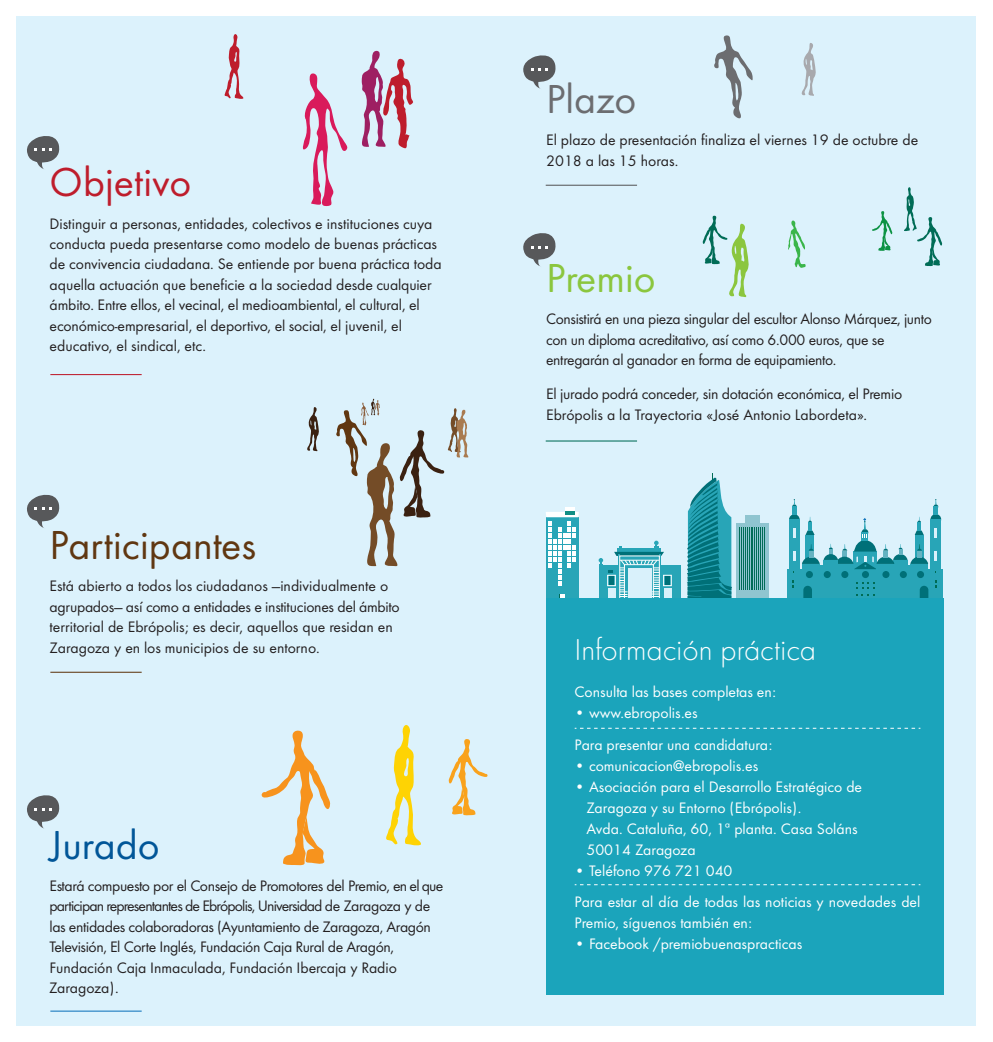
<style>
.page{position:relative;width:993px;height:1042px;background:#fff}
.page>*{position:absolute;margin:0;border:0;box-sizing:border-box;transform-origin:0 0}
.t1{font:42px "Futura Round";color:#603711}
.t2{font:42px "Futura Round";color:#be1d2c}
.t3{font:42px "Futura Round";color:#015698}
.t4{font:42px "Futura Round";color:#8bc63e}
.t5{font:42px "Futura Round";letter-spacing:-.005em;color:#6c6d70}
.t6{font:300 31.5px "Futura Round";color:#fff}
.t7{font:15.75px/20.5px "Futura Round";letter-spacing:-.01em;color:#231f20}
.t8{font:15.75px/21px "Futura Round";color:#fff}
</style>
<div class="page">
<div style="left:16px;top:16px;width:959px;height:1009px;background:#dcf2fc"></div>
<svg style="left:736px;top:523px;width:32px;height:75px;background:#65abac"></svg>
<div style="left:744px;top:515px;width:15px;height:8px;background:#8fc5d0"></div>
<hr style="left:738px;top:527px;width:1px;height:63px;background:#006c56">
<hr style="left:740px;top:527px;width:1px;height:63px;background:#006c56">
<hr style="left:742px;top:527px;width:1px;height:63px;background:#006c56">
<hr style="left:744px;top:527px;width:1px;height:63px;background:#006c56">
<hr style="left:746px;top:527px;width:1px;height:63px;background:#006c56">
<hr style="left:748px;top:527px;width:1px;height:63px;background:#006c56">
<hr style="left:750px;top:527px;width:1px;height:63px;background:#006c56">
<hr style="left:752px;top:527px;width:1px;height:63px;background:#006c56">
<hr style="left:754px;top:527px;width:1px;height:63px;background:#006c56">
<hr style="left:756px;top:527px;width:1px;height:63px;background:#006c56">
<hr style="left:758px;top:527px;width:1px;height:63px;background:#006c56">
<hr style="left:760px;top:527px;width:1px;height:63px;background:#006c56">
<hr style="left:762px;top:527px;width:1px;height:63px;background:#006c56">
<hr style="left:764px;top:527px;width:1px;height:63px;background:#006c56">
<svg style="left:788px;top:514px;width:11px;height:11px"></svg>
<div style="left:787px;top:569px;width:156px;height:30px;background:#28a5b7"></div>
<div style="left:805px;top:571px;width:7px;height:7px;background:#007078;border-radius:50%"></div>
<div style="left:823px;top:571px;width:7px;height:7px;background:#007078;border-radius:50%"></div>
<div style="left:841px;top:571px;width:7px;height:7px;background:#007078;border-radius:50%"></div>
<div style="left:861px;top:571px;width:7px;height:7px;background:#007078;border-radius:50%"></div>
<div style="left:882px;top:571px;width:7px;height:7px;background:#007078;border-radius:50%"></div>
<div style="left:899px;top:571px;width:7px;height:7px;background:#007078;border-radius:50%"></div>
<div style="left:916px;top:571px;width:7px;height:7px;background:#007078;border-radius:50%"></div>
<div style="left:788px;top:519px;width:11px;height:50px;background:#28a5b7"></div>
<div style="left:791px;top:506px;width:5px;height:9px;background:#28a5b7"></div>
<div style="left:930px;top:514px;width:10px;height:10px;background:#007078;border-radius:50%"></div>
<div style="left:930px;top:519px;width:10px;height:50px;background:#28a5b7"></div>
<svg style="left:933px;top:499px;width:4px;height:15px"></svg>
<svg style="left:803px;top:586px;width:8px;height:12px"></svg>
<svg style="left:919px;top:586px;width:9px;height:12px"></svg>
<svg style="left:856px;top:582px;width:18px;height:14px"></svg>
<svg style="left:793px;top:551px;width:2px;height:9px"></svg>
<svg style="left:793px;top:528px;width:2px;height:10px"></svg>
<svg style="left:934px;top:551px;width:2px;height:9px"></svg>
<svg style="left:934px;top:528px;width:2px;height:10px"></svg>
<svg style="left:802px;top:517px;width:125px;height:52px"></svg>
<svg style="left:791px;top:499px;width:5px;height:10px"></svg>
<div style="left:658px;top:565px;width:22px;height:34px;background:#28a5b7"></div>
<svg style="left:669px;top:575px;width:2px;height:11px"></svg>
<div style="left:663px;top:588px;width:8px;height:12px;background:#d9f1fb"></div>
<svg style="left:598px;top:541px;width:71px;height:57px"></svg>
<div style="left:546px;top:517px;width:32px;height:82px;background:#28a5b7"></div>
<div style="left:564px;top:510px;width:10px;height:5px;background:#118e85"></div>
<hr style="left:564px;top:507px;width:10px;height:4px;background:#fff">
<svg style="left:559px;top:594px;width:5px;height:4px"></svg>
<svg style="left:546px;top:512px;width:32px;height:73px"></svg>
<svg style="left:687px;top:473px;width:45px;height:125px"></svg>
<div style="left:546px;top:598px;width:397px;height:397px;background:#1ba4bb"></div>
<svg style="left:386px;top:725px;width:35px;height:120px"></svg>
<svg style="left:448px;top:739px;width:40px;height:76px"></svg>
<svg style="left:261px;top:730px;width:70px;height:135px"></svg>
<svg style="left:307px;top:407px;width:12px;height:45px"></svg>
<svg style="left:336px;top:399px;width:132px;height:167px"></svg>
<svg style="left:224px;top:34px;width:20px;height:65px"></svg>
<svg style="left:302px;top:73px;width:46px;height:133px"></svg>
<svg style="left:361px;top:51px;width:52px;height:98px"></svg>
<svg style="left:574px;top:728px;width:346px;height:1px"></svg>
<svg style="left:574px;top:884px;width:346px;height:1px"></svg>
<svg style="left:27px;top:795px;width:33px;height:34px"></svg>
<svg style="left:27px;top:494px;width:33px;height:34px"></svg>
<svg style="left:27px;top:136px;width:33px;height:33px"></svg>
<svg style="left:523px;top:55px;width:33px;height:34px"></svg>
<svg style="left:523px;top:233px;width:33px;height:34px"></svg>
<svg style="left:788px;top:220px;width:17px;height:48px"></svg>
<svg style="left:702px;top:215px;width:47px;height:83px"></svg>
<svg style="left:872px;top:211px;width:20px;height:40px"></svg>
<svg style="left:904px;top:187px;width:38px;height:79px"></svg>
<svg style="left:714px;top:35px;width:38px;height:84px"></svg>
<svg style="left:801px;top:43px;width:15px;height:53px"></svg>
<hr style="left:50px;top:672px;width:92px;height:1px;background:#603711">
<hr style="left:50px;top:1010px;width:92px;height:1px;background:#1074bc">
<hr style="left:50px;top:374px;width:92px;height:1px;background:#be1d2c">
<hr style="left:545px;top:440px;width:91px;height:1px;background:#006c56">
<hr style="left:545px;top:185px;width:91px;height:1px;background:#57585a">
<h1 class="t2" style="left:50px;top:152px;width:143px">Objetivo</h1>
<p class="t7" style="left:50px;top:212px;width:393px">Distinguir a personas, entidades, colectivos e instituciones cuya conducta pueda presentarse como modelo de buenas prácticas de convivencia ciudadana. Se entiende por buena práctica toda aquella actuación que beneficie a la sociedad desde cualquier ámbito. Entre ellos, el vecinal, el medioambiental, el cultural, el económico-empresarial, el deportivo, el social, el juvenil, el educativo, el sindical, etc.</p>
<h1 class="t1" style="left:50px;top:515px;width:208px">Participantes</h1>
<p class="t7" style="left:50px;top:574px;width:351px">Está abierto a todos los ciudadanos —individualmente o agrupados— así como a entidades e instituciones del ámbito territorial de Ebrópolis; es decir, aquellos que residan en Zaragoza y en los municipios de su entorno.</p>
<h1 class="t3" style="left:49px;top:814px;width:112px">Jurado</h1>
<p class="t7" style="left:49px;top:874px;width:395px">Estará compuesto por el Consejo de Promotores del Premio, en el que participan representantes de Ebrópolis, Universidad de Zaragoza y de las entidades colaboradoras (Ayuntamiento de Zaragoza, Aragón Televisión, El Corte Inglés, Fundación Caja Rural de Aragón, Fundación Caja Inmaculada, Fundación Ibercaja y Radio Zaragoza).</p>
<h1 class="t5" style="left:546px;top:69px;width:92px">Plazo</h1>
<p class="t7" style="left:546px;top:129px;width:373px">El plazo de presentación finaliza el viernes 19 de octubre de<br>2018 a las 15 horas.</p>
<h1 class="t4" style="left:546px;top:248px;width:111px">Premio</h1>
<p class="t7" style="left:546px;top:307px;width:387px">Consistirá en una pieza singular del escultor Alonso Márquez, junto con un diploma acreditativo, así como 6.000 euros, que se entregarán al ganador en forma de equipamiento.</p>
<p class="t7" style="left:546px;top:383px;width:357px">El jurado podrá conceder, sin dotación económica, el Premio<br>Ebrópolis a la Trayectoria «José Antonio Labordeta».</p>
<h2 class="t6" style="left:574px;top:629px;width:243px">Información práctica</h2>
<p class="t8" style="left:574px;top:680px;width:203px">Consulta las bases completas en:</p>
<p class="t8" style="left:574px;top:696px;width:199px;line-height:31.5px">• www.ebropolis.es<br>Para presentar una candidatura:</p>
<p class="t8" style="left:574px;top:754px;width:185px">• comunicacion@ebropolis.es</p>
<p class="t8" style="left:586px;top:775px;width:277px;text-indent:-12px">• Asociación para el Desarrollo Estratégico de Zaragoza y su Entorno (Ebrópolis).<br>Avda. Cataluña, 60, 1ª planta. Casa Soláns 50014 Zaragoza</p>
<p class="t8" style="left:574px;top:854px;width:347px;line-height:31.5px">• Teléfono 976 721 040<br>Para estar al día de todas las noticias y novedades del</p>
<p class="t8" style="left:574px;top:911px;width:179px">Premio, síguenos también en:</p>
<p class="t8" style="left:574px;top:932px;width:229px">• Facebook /premiobuenaspracticas</p>
</div>
